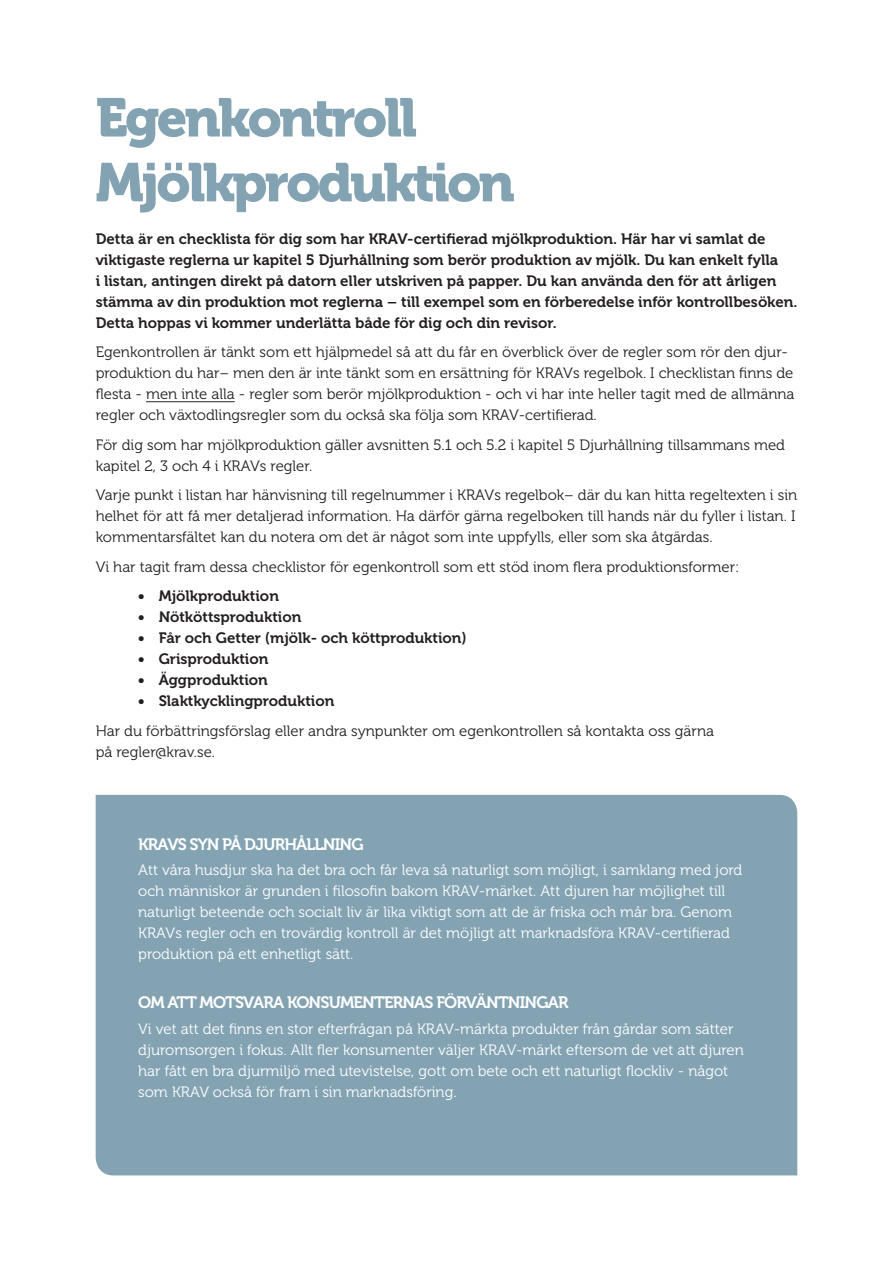
<style>
.page{position:relative;width:893px;height:1263px;background:#fff}
.page>*{position:absolute;margin:0;border:0;box-sizing:border-box;transform-origin:0 0}
.Brödtext{font:54px/64.8px "Museo 900";letter-spacing:-.05em;color:#83a3b3}
.Underrubrik{font:16.5px "Museo 700";letter-spacing:-.05em;color:#fff}
.Brödtext-2{font:15px/21px "Museo 300";color:#231f20}
.Brödtext-3{font:15px/21px "Museo 300";color:#fff}
.Brödtext-4{font:15px/21px "Museo 700";color:#231f20}
.Brödtext_-_List{font:15px "Museo 700";color:#231f20}
</style>
<div class="page">
<div style="left:96px;top:795px;width:701px;height:380px;background:#83a3b3"></div>
<hr style="left:146px;top:401px;width:89px;height:1px;background:#231f20">
<p class="Brödtext" style="left:96px;top:86px;width:421px">Egenkontroll<br>Mjölkproduktion</p>
<p class="Brödtext-4" style="left:96px;top:228px;width:703px">Detta är en checklista för dig som har KRAV-certifierad mjölkproduktion. Här har vi samlat de viktigaste reglerna ur kapitel 5 Djurhållning som berör produktion av mjölk. Du kan enkelt fylla<br>i listan, antingen direkt på datorn eller utskriven på papper. Du kan använda den för att årligen stämma av din produktion mot reglerna – till exempel som en förberedelse inför kontrollbesöken.<br>Detta hoppas vi kommer underlätta både för dig och din revisor.</p>
<p class="Brödtext-2" style="left:96px;top:342px;width:700px">Egenkontrollen är tänkt som ett hjälpmedel så att du får en överblick över de regler som rör den djur&shy;produktion du har– men den är inte tänkt som en ersättning för KRAVs regelbok. I checklistan finns de flesta - men inte alla - regler som berör mjölkproduktion - och vi har inte heller tagit med de allmänna regler och växtodlingsregler som du också ska följa som KRAV-certifierad.</p>
<p class="Brödtext-2" style="left:96px;top:434px;width:691px">För dig som har mjölkproduktion gäller avsnitten 5.1 och 5.2 i kapitel 5 Djurhållning tillsammans med kapitel 2, 3 och 4 i KRAVs regler.</p>
<p class="Brödtext-2" style="left:96px;top:485px;width:703px">Varje punkt i listan har hänvisning till regelnummer i KRAVs regelbok– där du kan hitta regeltexten i sin helhet för att få mer detaljerad information. Ha därför gärna regelboken till hands när du fyller i listan. I kommentarsfältet kan du notera om det är något som inte uppfylls, eller som ska åtgärdas.</p>
<p class="Brödtext-2" style="left:96px;top:556px;width:645px">Vi har tagit fram dessa checklistor för egenkontroll som ett stöd inom flera produktionsformer:</p>
<p class="Brödtext_-_List" style="left:138px;top:588px;width:143px">• Mjölkproduktion</p>
<p class="Brödtext_-_List" style="left:138px;top:609px;width:165px">• Nötköttsproduktion</p>
<p class="Brödtext_-_List" style="left:138px;top:630px;width:331px">• Får och Getter (mjölk- och köttproduktion)</p>
<p class="Brödtext_-_List" style="left:138px;top:651px;width:132px">• Grisproduktion</p>
<p class="Brödtext_-_List" style="left:138px;top:672px;width:132px">• Äggproduktion</p>
<p class="Brödtext_-_List" style="left:138px;top:693px;width:198px">• Slaktkycklingproduktion</p>
<p class="Brödtext-2" style="left:96px;top:720px;width:620px">Har du förbättringsförslag eller andra synpunkter om egenkontrollen så kontakta oss gärna på regler@krav.se.</p>
<p class="Underrubrik" style="left:138px;top:835px;width:227px">KRAVS SYN PÅ DJURHÅLLNING</p>
<p class="Brödtext-3" style="left:138px;top:860px;width:606px">Att våra husdjur ska ha det bra och får leva så naturligt som möjligt, i samklang med jord och människor är grunden i filosofin bakom KRAV-märket. Att djuren har möjlighet till naturligt beteende och socialt liv är lika viktigt som att de är friska och mår bra. Genom KRAVs regler och en trovärdig kontroll är det möjligt att marknadsföra KRAV-certifierad produktion på ett enhetligt sätt.</p>
<p class="Underrubrik" style="left:138px;top:993px;width:432px">OM ATT MOTSVARA KONSUMENTERNAS FÖRVÄNTNINGAR</p>
<p class="Brödtext-3" style="left:138px;top:1018px;width:607px">Vi vet att det finns en stor efterfrågan på KRAV-märkta produkter från gårdar som sätter djuromsorgen i fokus. Allt fler konsumenter väljer KRAV-märkt eftersom de vet att djuren har fått en bra djurmiljö med utevistelse, gott om bete och ett naturligt flockliv - något som KRAV också för fram i sin marknadsföring.</p>
</div>
